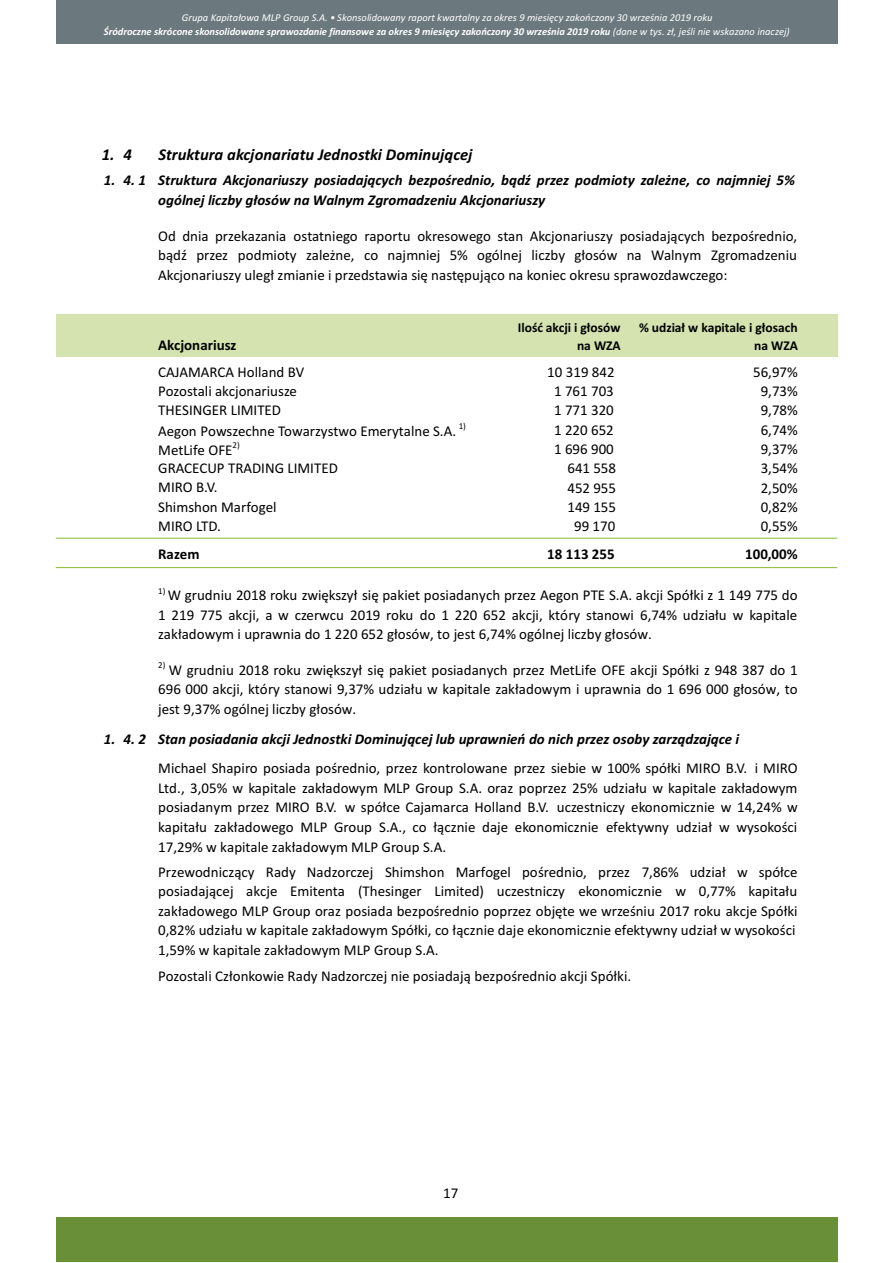
<style>
.page{position:relative;width:893px;height:1263px;background:#fff}
.page>*{position:absolute;margin:0;border:0;box-sizing:border-box;transform-origin:0 0}
.t1{font:italic 700 16.5px "Calibri";color:#000}
.t2{font:15px/19.6px "Calibri";color:#000;text-align:justify}
.t3{font:italic 700 15px/19.6px "Calibri";color:#000}
.t4{font:700 15px "Calibri";color:#000}
.t5{font:700 13.5px/17.9px "Calibri";color:#000;text-align:right}
.t6{font:italic 10.5px/13.6px "Calibri";color:#fff;text-align:center}
.s1{font-weight:700}
</style>
<div class="page">
<div style="left:56px;top:314px;width:781px;height:43px;background:#d4e3b0"></div>
<div style="left:56px;top:1217px;width:782px;height:45px;background:#698f38"></div>
<div style="left:56px;top:0;width:782px;height:44px;background:#6b787d"></div>
<hr style="left:56px;top:538px;width:781px;height:1px;background:#87bd2e">
<hr style="left:56px;top:567px;width:781px;height:1px;background:#87bd2e">
<p class="t6" style="left:104px;top:12px;width:687px">Grupa Kapitałowa MLP Group S.A. • Skonsolidowany raport kwartalny za okres 9 miesięcy zakończony 30 września 2019 roku<br><span class="s1">Śródroczne skrócone skonsolidowane sprawozdanie finansowe za okres 9 miesięcy zakończony 30 września 2019 roku</span> (dane w tys. zł, jeśli nie wskazano inaczej)</p>
<p class="t1" style="left:102px;top:148px;width:32px">1. 4</p>
<p class="t1" style="left:158px;top:148px;width:315px">Struktura akcjonariatu Jednostki Dominującej</p>
<p class="t3" style="left:104px;top:171px;width:44px">1. 4. 1</p>
<p class="t3" style="left:158px;top:171px;width:638px">Struktura Akcjonariuszy posiadających bezpośrednio, bądź przez podmioty zależne, co najmniej 5% ogólnej liczby głosów na Walnym Zgromadzeniu Akcjonariuszy</p>
<p class="t2" style="left:158px;top:227px;width:640px">Od dnia przekazania ostatniego raportu okresowego stan Akcjonariuszy posiadających bezpośrednio, bądź przez podmioty zależne, co najmniej 5% ogólnej liczby głosów na Walnym Zgromadzeniu Akcjonariuszy uległ zmianie i przedstawia się następująco na koniec okresu sprawozdawczego:</p>
<p class="t5" style="left:518px;top:320px;width:104px">Ilość akcji i głosów na WZA</p>
<p class="t5" style="left:639px;top:320px;width:160px">% udział w kapitale i głosach na WZA</p>
<p class="t4" style="left:158px;top:339px;width:80px">Akcjonariusz</p>
<p class="t2" style="left:158px;top:363px;width:148px">CAJAMARCA Holland BV</p>
<p class="t2" style="left:547px;top:363px;width:69px">10 319 842</p>
<p class="t2" style="left:753px;top:363px;width:46px">56,97%</p>
<p class="t2" style="left:158px;top:382px;width:140px">Pozostali akcjonariusze</p>
<p class="t2" style="left:554px;top:383px;width:61px">1 761 703</p>
<p class="t2" style="left:761px;top:383px;width:39px">9,73%</p>
<p class="t2" style="left:158px;top:402px;width:124px">THESINGER LIMITED</p>
<p class="t2" style="left:554px;top:402px;width:61px">1 771 320</p>
<p class="t2" style="left:761px;top:402px;width:39px">9,78%</p>
<p class="t2" style="left:158px;top:422px;width:309px">Aegon Powszechne Towarzystwo Emerytalne S.A. <sup>1)</sup></p>
<p class="t2" style="left:554px;top:421px;width:61px">1 220 652</p>
<p class="t2" style="left:761px;top:421px;width:39px">6,74%</p>
<p class="t2" style="left:158px;top:441px;width:83px">MetLife OFE<sup>2)</sup></p>
<p class="t2" style="left:554px;top:440px;width:61px">1 696 900</p>
<p class="t2" style="left:761px;top:440px;width:39px">9,37%</p>
<p class="t2" style="left:158px;top:459px;width:181px">GRACECUP TRADING LIMITED</p>
<p class="t2" style="left:567px;top:460px;width:50px">641 558</p>
<p class="t2" style="left:761px;top:460px;width:39px">3,54%</p>
<p class="t2" style="left:158px;top:479px;width:61px">MIRO B.V.</p>
<p class="t2" style="left:567px;top:479px;width:50px">452 955</p>
<p class="t2" style="left:761px;top:479px;width:39px">2,50%</p>
<p class="t2" style="left:158px;top:498px;width:120px">Shimshon Marfogel</p>
<p class="t2" style="left:567px;top:498px;width:50px">149 155</p>
<p class="t2" style="left:761px;top:498px;width:39px">0,82%</p>
<p class="t2" style="left:158px;top:517px;width:64px">MIRO LTD.</p>
<p class="t2" style="left:574px;top:517px;width:43px">99 170</p>
<p class="t2" style="left:761px;top:517px;width:39px">0,55%</p>
<p class="t4" style="left:158px;top:548px;width:43px">Razem</p>
<p class="t4" style="left:547px;top:548px;width:69px">18 113 255</p>
<p class="t4" style="left:745px;top:548px;width:54px">100,00%</p>
<p class="t3" style="left:104px;top:730px;width:44px">1. 4. 2</p>
<p class="t2" style="left:158px;top:587px;width:641px"><sup>1)</sup> W grudniu 2018 roku zwiększył się pakiet posiadanych przez Aegon PTE S.A. akcji Spółki z 1 149 775 do 1 219 775 akcji, a w czerwcu 2019 roku do 1 220 652 akcji, który stanowi 6,74% udziału w kapitale zakładowym i uprawnia do 1 220 652 głosów, to jest 6,74% ogólnej liczby głosów.</p>
<p class="t2" style="left:158px;top:661px;width:641px"><sup>2)</sup> W grudniu 2018 roku zwiększył się pakiet posiadanych przez MetLife OFE akcji Spółki z 948 387 do 1<br>696 000 akcji, który stanowi 9,37% udziału w kapitale zakładowym i uprawnia do 1 696 000 głosów, to jest 9,37% ogólnej liczby głosów.</p>
<p class="t3" style="left:158px;top:730px;width:582px">Stan posiadania akcji Jednostki Dominującej lub uprawnień do nich przez osoby zarządzające i</p>
<p class="t2" style="left:158px;top:759px;width:641px">Michael Shapiro posiada pośrednio, przez kontrolowane przez siebie w 100% spółki MIRO B.V. i MIRO Ltd., 3,05% w kapitale zakładowym MLP Group S.A. oraz poprzez 25% udziału w kapitale zakładowym posiadanym przez MIRO B.V. w spółce Cajamarca Holland B.V. uczestniczy ekonomicznie w 14,24% w kapitału zakładowego MLP Group S.A., co łącznie daje ekonomicznie efektywny udział w wysokości 17,29% w kapitale zakładowym MLP Group S.A.</p>
<p class="t2" style="left:158px;top:863px;width:641px;text-align:left">Przewodniczący Rady Nadzorczej Shimshon Marfogel pośrednio, przez 7,86% udział w spółce posiadającej akcje Emitenta (Thesinger Limited) uczestniczy ekonomicznie w 0,77% kapitału zakładowego MLP Group oraz posiada bezpośrednio poprzez objęte we wrześniu 2017 roku akcje Spółki 0,82% udziału w kapitale zakładowym Spółki, co łącznie daje ekonomicznie efektywny udział w wysokości 1,59% w kapitale zakładowym MLP Group S.A.</p>
<p class="t2" style="left:158px;top:967px;width:475px">Pozostali Członkowie Rady Nadzorczej nie posiadają bezpośrednio akcji Spółki.</p>
<p class="t2" style="left:443px;top:1184px;width:17px">17</p>
</div>
